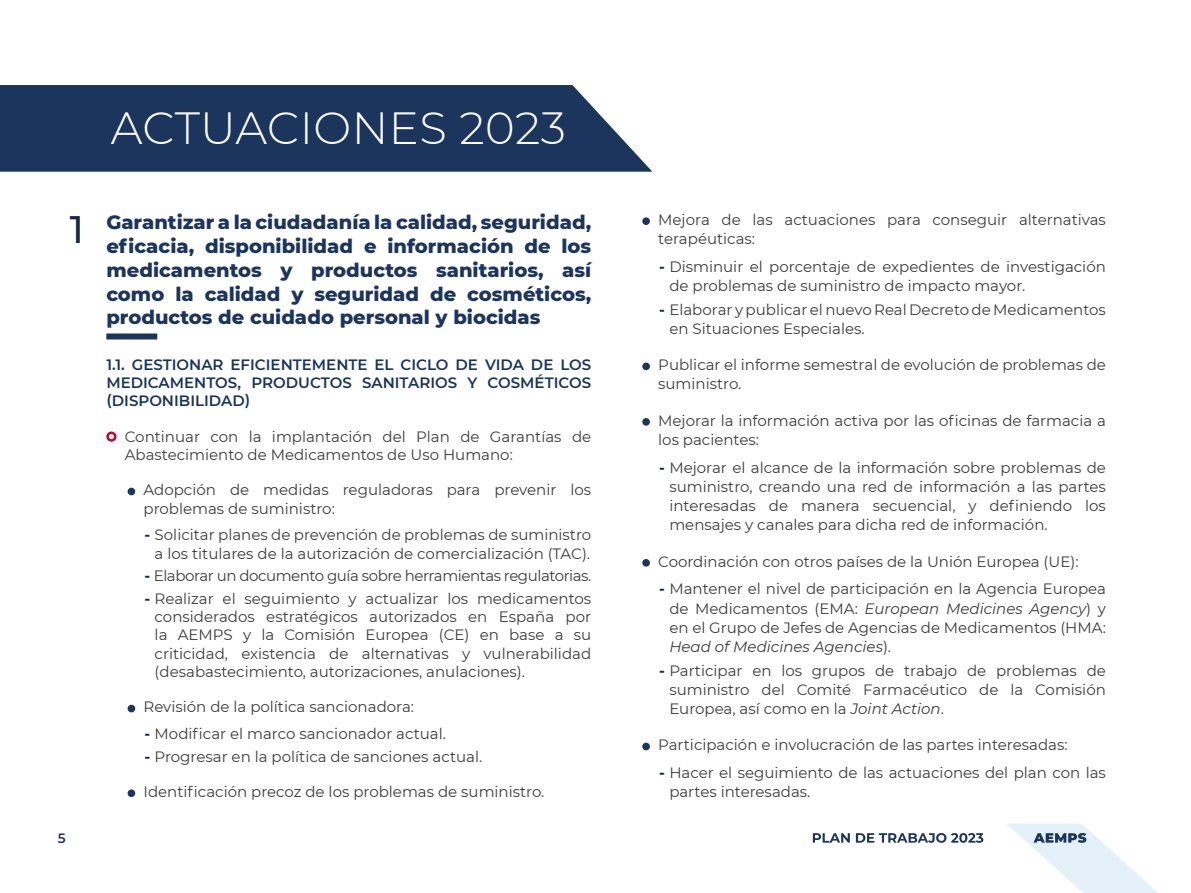
<style>
.page{position:relative;width:1191px;height:893px;background:#fff}
.page>*{position:absolute;margin:0;border:0;box-sizing:border-box;transform-origin:0 0}
.t1{font:300 45px "Montserrat";letter-spacing:.01em;color:#fff}
.t2{font:800 19.5px/23.7px "Montserrat";color:#1b355d;text-align:justify}
.t3{font:15px/19.2px "Montserrat";color:#3c3c3b}
.t4{font:600 15px/18.3px "Montserrat";color:#1a355b;text-align:justify}
.t5{font:15px "Montserrat";letter-spacing:-.03em;color:#3c3c3b}
.t6{font:600 13.5px "Montserrat";color:#1b355d}
.s1{font-weight:500;font-size:38.25px;color:#152848}
.s2{font-weight:700;color:#152848}
.s3{font-style:italic}
</style>
<div class="page">
<svg style="left:0;top:85px;width:652px;height:87px;background:#294167"></svg>
<div style="left:106px;top:333px;width:51px;height:6px;background:#1b355d"></div>
<div style="left:106px;top:431px;width:11px;height:11px;border:3px solid #c20734;border-radius:50%"></div>
<div style="left:128px;top:488px;width:7px;height:7px;background:#1b355d;border-radius:50%"></div>
<div style="left:128px;top:705px;width:7px;height:7px;background:#1b355d;border-radius:50%"></div>
<div style="left:128px;top:789px;width:7px;height:8px;background:#1b355d;border-radius:50%"></div>
<div style="left:642px;top:217px;width:8px;height:8px;background:#1b355d;border-radius:50%"></div>
<div style="left:642px;top:363px;width:8px;height:7px;background:#1b355d;border-radius:50%"></div>
<div style="left:642px;top:418px;width:8px;height:8px;background:#1b355d;border-radius:50%"></div>
<div style="left:642px;top:559px;width:8px;height:8px;background:#1b355d;border-radius:50%"></div>
<div style="left:642px;top:743px;width:8px;height:7px;background:#1b355d;border-radius:50%"></div>
<svg style="left:813px;top:824px;width:345px;height:69px"></svg>
<h1 class="t1" style="left:111px;top:98px;width:456px">ACTUACIONES 2023</h1>
<h2 class="t2" style="left:106px;top:210px;width:486px;text-indent:-37px"><span class="s1">1</span> Garantizar a la ciudadanía la calidad, seguridad, eficacia, disponibilidad e información de los medicamentos y productos sanitarios, así como la calidad y seguridad de cosméticos, productos de cuidado personal y biocidas</h2>
<p class="t4" style="left:106px;top:355px;width:486px">1.1. GESTIONAR EFICIENTEMENTE EL CICLO DE VIDA DE LOS MEDICAMENTOS, PRODUCTOS SANITARIOS Y COSMÉTICOS (DISPONIBILIDAD)</p>
<p class="t3" style="left:125px;top:427px;width:468px;line-height:18.3px">Continuar con la implantación del Plan de Garantías de<br>Abastecimiento de Medicamentos de Uso Humano:</p>
<p class="t3" style="left:143px;top:480px;width:449px;line-height:18.3px">Adopción de medidas reguladoras para prevenir los problemas de suministro:</p>
<p class="t3" style="left:145px;top:525px;width:448px;line-height:18.3px;text-align:center"><span class="s2">-</span> Solicitar planes de prevención de problemas de suministro a los titulares de la autorización de comercialización (TAC).</p>
<p class="t5" style="left:145px;top:566px;width:448px"><span class="s2">-</span> Elaborar un documento guía sobre herramientas regulatorias.</p>
<p class="t3" style="left:155px;top:589px;width:438px;line-height:18.3px;text-align:justify;text-indent:-10px"><span class="s2">-</span> Realizar el seguimiento y actualizar los medicamentos considerados estratégicos autorizados en España por la AEMPS y la Comisión Europea (CE) en base a su criticidad, existencia de alternativas y vulnerabilidad (desabastecimiento, autorizaciones, anulaciones).</p>
<p class="t3" style="left:143px;top:697px;width:272px">Revisión de la política sancionadora:</p>
<p class="t3" style="left:145px;top:724px;width:303px"><span class="s2">-</span> Modificar el marco sancionador actual.</p>
<p class="t3" style="left:145px;top:746px;width:339px"><span class="s2">-</span> Progresar en la política de sanciones actual.</p>
<p class="t3" style="left:143px;top:782px;width:402px">Identificación precoz de los problemas de suministro.</p>
<p class="t6" style="left:58px;top:829px;width:9px">5</p>
<p class="t3" style="left:658px;top:210px;width:449px">Mejora de las actuaciones para conseguir alternativas terapéuticas:</p>
<p class="t3" style="left:669px;top:257px;width:438px;text-indent:-10px"><span class="s2">-</span> Disminuir el porcentaje de expedientes de investigación de problemas de suministro de impacto mayor.</p>
<p class="t3" style="left:669px;top:299px;width:438px;text-indent:-10px"><span class="s2">-</span> Elaborar y publicar el nuevo Real Decreto de Medicamentos en Situaciones Especiales.</p>
<p class="t3" style="left:658px;top:355px;width:449px">Publicar el informe semestral de evolución de problemas de suministro.</p>
<p class="t3" style="left:658px;top:410px;width:449px">Mejorar la información activa por las oficinas de farmacia a los pacientes:</p>
<p class="t3" style="left:669px;top:457px;width:438px;text-align:justify;text-indent:-10px"><span class="s2">-</span> Mejorar el alcance de la información sobre problemas de suministro, creando una red de información a las partes interesadas de manera secuencial, y definiendo los mensajes y canales para dicha red de información.</p>
<p class="t3" style="left:658px;top:551px;width:422px">Coordinación con otros países de la Unión Europea (UE):</p>
<p class="t3" style="left:669px;top:579px;width:438px;text-align:justify;text-indent:-10px"><span class="s2">-</span> Mantener el nivel de participación en la Agencia Europea de Medicamentos (EMA: <span class="s3">European Medicines Agency</span>) y en el Grupo de Jefes de Agencias de Medicamentos (HMA:<br><span class="s3">Head of Medicines Agencies</span>).</p>
<p class="t3" style="left:669px;top:660px;width:438px;text-align:justify;text-indent:-10px"><span class="s2">-</span> Participar en los grupos de trabajo de problemas de suministro del Comité Farmacéutico de la Comisión Europea, así como en la <span class="s3">Joint Action</span>.</p>
<p class="t3" style="left:658px;top:735px;width:411px">Participación e involucración de las partes interesadas:</p>
<p class="t3" style="left:669px;top:763px;width:438px;text-indent:-10px"><span class="s2">-</span> Hacer el seguimiento de las actuaciones del plan con las partes interesadas.</p>
</div>
